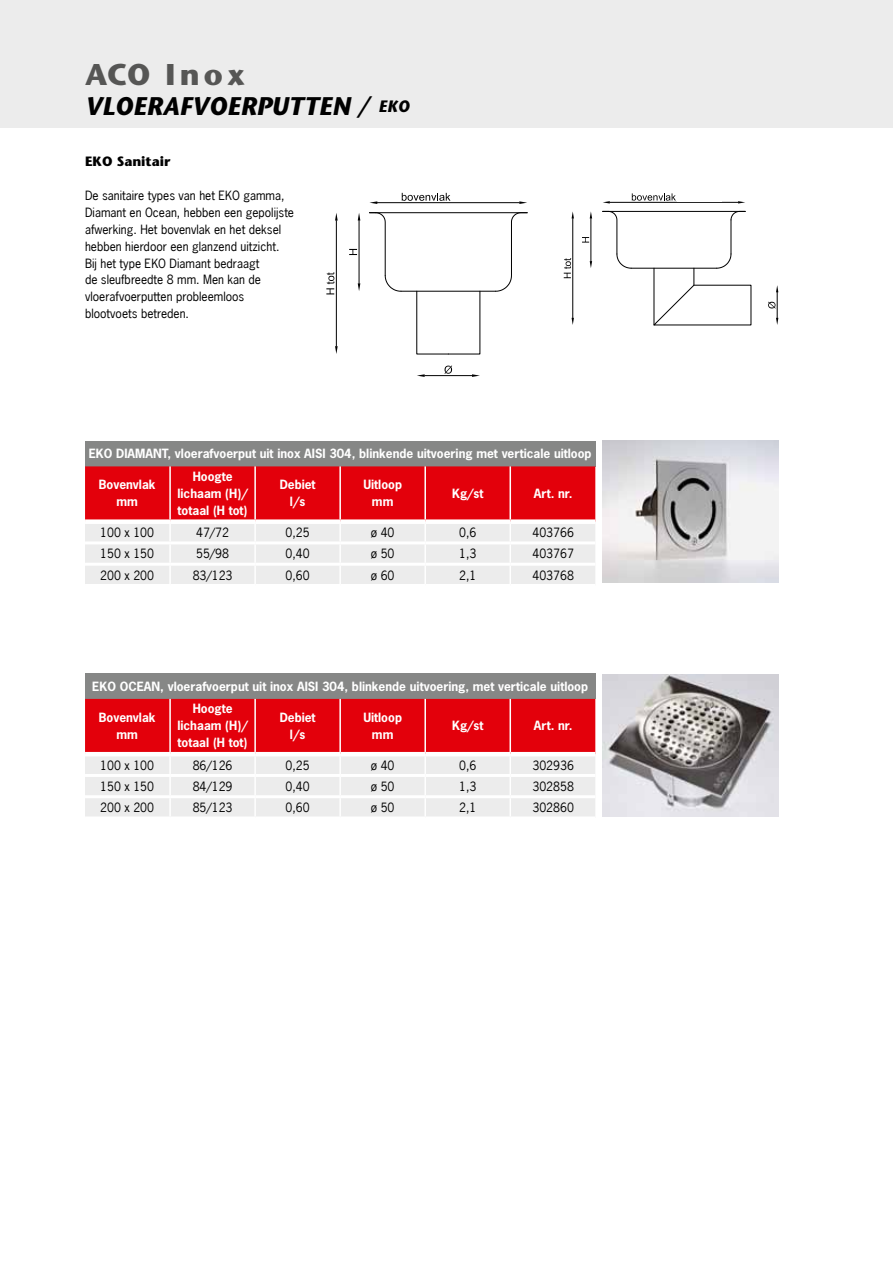
<style>
.page{position:relative;width:893px;height:1263px;background:#fff}
.page>*{position:absolute;margin:0;border:0;box-sizing:border-box;transform-origin:0 0}
.t1{font:700 30px "Stone Sans";letter-spacing:.14em;color:#565655}
.t2{font:italic 700 25.5px "Stone Sans";color:#000}
.t3{font:italic 700 16.5px "Stone Sans";color:#000}
.t4{font:700 13.5px "Stone Sans";color:#000}
.t5{font:12px/17px "News Gothic";color:#000}
.t6{font:700 12px/17px "News Gothic";color:#fff;text-align:center}
.s1{font-size:25.5px}
</style>
<div class="page">
<div style="left:0;top:0;width:893px;height:128px;background:#ececec"></div>
<div style="left:85px;top:441px;width:510px;height:25px;background:#868786"></div>
<svg style="left:85px;top:466px;width:510px;height:118px;background:#e7797f"></svg>
<div style="left:85px;top:519px;width:85px;height:5px;background:#fff"></div>
<div style="left:170px;top:519px;width:85px;height:5px;background:#fff"></div>
<div style="left:255px;top:519px;width:85px;height:5px;background:#fff"></div>
<div style="left:340px;top:519px;width:85px;height:5px;background:#fff"></div>
<div style="left:425px;top:519px;width:85px;height:5px;background:#fff"></div>
<div style="left:510px;top:519px;width:85px;height:5px;background:#fff"></div>
<hr style="left:85px;top:541px;width:85px;height:3px;background:#fff">
<hr style="left:170px;top:541px;width:85px;height:3px;background:#fff">
<hr style="left:255px;top:541px;width:85px;height:3px;background:#fff">
<hr style="left:340px;top:541px;width:85px;height:3px;background:#fff">
<hr style="left:425px;top:541px;width:85px;height:3px;background:#fff">
<hr style="left:510px;top:541px;width:85px;height:3px;background:#fff">
<hr style="left:85px;top:563px;width:85px;height:3px;background:#fff">
<hr style="left:170px;top:563px;width:85px;height:3px;background:#fff">
<hr style="left:255px;top:563px;width:85px;height:3px;background:#fff">
<hr style="left:340px;top:563px;width:85px;height:3px;background:#fff">
<hr style="left:425px;top:563px;width:85px;height:3px;background:#fff">
<hr style="left:510px;top:563px;width:85px;height:3px;background:#fff">
<div style="left:85px;top:673px;width:510px;height:26px;background:#868786"></div>
<svg style="left:85px;top:699px;width:510px;height:117px;background:#e7797e"></svg>
<hr style="left:85px;top:752px;width:85px;height:4px;background:#fff">
<hr style="left:170px;top:752px;width:85px;height:4px;background:#fff">
<hr style="left:255px;top:752px;width:85px;height:4px;background:#fff">
<hr style="left:340px;top:752px;width:85px;height:4px;background:#fff">
<hr style="left:425px;top:752px;width:85px;height:4px;background:#fff">
<hr style="left:510px;top:752px;width:85px;height:4px;background:#fff">
<hr style="left:85px;top:774px;width:85px;height:3px;background:#fff">
<hr style="left:170px;top:774px;width:85px;height:3px;background:#fff">
<hr style="left:255px;top:774px;width:85px;height:3px;background:#fff">
<hr style="left:340px;top:774px;width:85px;height:3px;background:#fff">
<hr style="left:425px;top:774px;width:85px;height:3px;background:#fff">
<hr style="left:510px;top:774px;width:85px;height:3px;background:#fff">
<hr style="left:85px;top:795px;width:85px;height:3px;background:#fff">
<hr style="left:170px;top:795px;width:85px;height:3px;background:#fff">
<hr style="left:255px;top:795px;width:85px;height:3px;background:#fff">
<hr style="left:340px;top:795px;width:85px;height:3px;background:#fff">
<hr style="left:425px;top:795px;width:85px;height:3px;background:#fff">
<hr style="left:510px;top:795px;width:85px;height:3px;background:#fff">
<img style="left:603px;top:441px;width:175px;height:142px">
<img style="left:603px;top:674px;width:175px;height:143px">
<svg style="left:326px;top:192px;width:202px;height:185px"></svg>
<svg style="left:563px;top:193px;width:215px;height:133px"></svg>
<div style="left:677px;top:187px;width:45px;height:15px;background:#fff"></div>
<div style="left:451px;top:187px;width:45px;height:15px;background:#fff"></div>
<h1 class="t1" style="left:85px;top:56px;width:161px">ACO Inox</h1>
<h2 class="t2" style="left:85px;top:90px;width:267px">VLOERAFVOERPUTTEN</h2>
<h3 class="t3" style="left:357px;top:96px;width:53px"><span class="s1">/</span> EKO</h3>
<p class="t4" style="left:85px;top:153px;width:87px">EKO Sanitair</p>
<p class="t5" style="left:85px;top:187px;width:211px">De sanitaire types van het EKO gamma, Diamant en Ocean, hebben een gepolijste afwerking. Het bovenvlak en het deksel hebben hierdoor een glanzend uitzicht.<br>Bij het type EKO Diamant bedraagt<br>de sleufbreedte 8 mm. Men kan de vloerafvoerputten probleemloos blootvoets betreden.</p>
<p class="t6" style="left:89px;top:445px;width:504px">EKO DIAMANT, vloerafvoerput uit inox AISI 304, blinkende uitvoering met verticale uitloop</p>
<p class="t6" style="left:99px;top:476px;width:58px">Bovenvlak mm</p>
<p class="t6" style="left:177px;top:468px;width:72px">Hoogte lichaam (H)/ totaal (H tot)</p>
<p class="t6" style="left:280px;top:476px;width:37px">Debiet l/s</p>
<p class="t6" style="left:363px;top:476px;width:40px">Uitloop mm</p>
<p class="t6" style="left:452px;top:485px;width:33px">Kg/st</p>
<p class="t6" style="left:534px;top:485px;width:40px">Art. nr.</p>
<p class="t5" style="left:100px;top:524px;width:55px">100 x 100</p>
<p class="t5" style="left:196px;top:524px;width:34px">47/72</p>
<p class="t5" style="left:286px;top:524px;width:26px">0,25</p>
<p class="t5" style="left:371px;top:524px;width:25px">ø 40</p>
<p class="t5" style="left:459px;top:524px;width:19px">0,6</p>
<p class="t5" style="left:532px;top:524px;width:43px">403766</p>
<p class="t5" style="left:100px;top:545px;width:55px">150 x 150</p>
<p class="t5" style="left:196px;top:545px;width:34px">55/98</p>
<p class="t5" style="left:286px;top:545px;width:26px">0,40</p>
<p class="t5" style="left:371px;top:545px;width:25px">ø 50</p>
<p class="t5" style="left:459px;top:545px;width:19px">1,3</p>
<p class="t5" style="left:532px;top:545px;width:43px">403767</p>
<p class="t5" style="left:100px;top:566px;width:55px">200 x 200</p>
<p class="t5" style="left:193px;top:566px;width:41px">83/123</p>
<p class="t5" style="left:286px;top:566px;width:26px">0,60</p>
<p class="t5" style="left:371px;top:566px;width:25px">ø 60</p>
<p class="t5" style="left:459px;top:566px;width:19px">2,1</p>
<p class="t5" style="left:532px;top:566px;width:43px">403768</p>
<p class="t6" style="left:92px;top:678px;width:497px">EKO OCEAN, vloerafvoerput uit inox AISI 304, blinkende uitvoering, met verticale uitloop</p>
<p class="t6" style="left:99px;top:708px;width:58px">Bovenvlak mm</p>
<p class="t6" style="left:177px;top:700px;width:72px">Hoogte lichaam (H)/ totaal (H tot)</p>
<p class="t6" style="left:280px;top:708px;width:37px">Debiet l/s</p>
<p class="t6" style="left:363px;top:708px;width:40px">Uitloop mm</p>
<p class="t6" style="left:452px;top:717px;width:33px">Kg/st</p>
<p class="t6" style="left:534px;top:717px;width:40px">Art. nr.</p>
<p class="t5" style="left:100px;top:757px;width:55px">100 x 100</p>
<p class="t5" style="left:193px;top:757px;width:41px">86/126</p>
<p class="t5" style="left:286px;top:757px;width:26px">0,25</p>
<p class="t5" style="left:371px;top:757px;width:25px">ø 40</p>
<p class="t5" style="left:459px;top:757px;width:19px">0,6</p>
<p class="t5" style="left:532px;top:757px;width:43px">302936</p>
<p class="t5" style="left:100px;top:778px;width:55px">150 x 150</p>
<p class="t5" style="left:193px;top:778px;width:41px">84/129</p>
<p class="t5" style="left:286px;top:778px;width:26px">0,40</p>
<p class="t5" style="left:371px;top:778px;width:25px">ø 50</p>
<p class="t5" style="left:459px;top:778px;width:19px">1,3</p>
<p class="t5" style="left:532px;top:778px;width:43px">302858</p>
<p class="t5" style="left:100px;top:799px;width:55px">200 x 200</p>
<p class="t5" style="left:193px;top:799px;width:41px">85/123</p>
<p class="t5" style="left:286px;top:799px;width:26px">0,60</p>
<p class="t5" style="left:371px;top:799px;width:25px">ø 50</p>
<p class="t5" style="left:459px;top:799px;width:19px">2,1</p>
<p class="t5" style="left:532px;top:799px;width:43px">302860</p>
</div>
